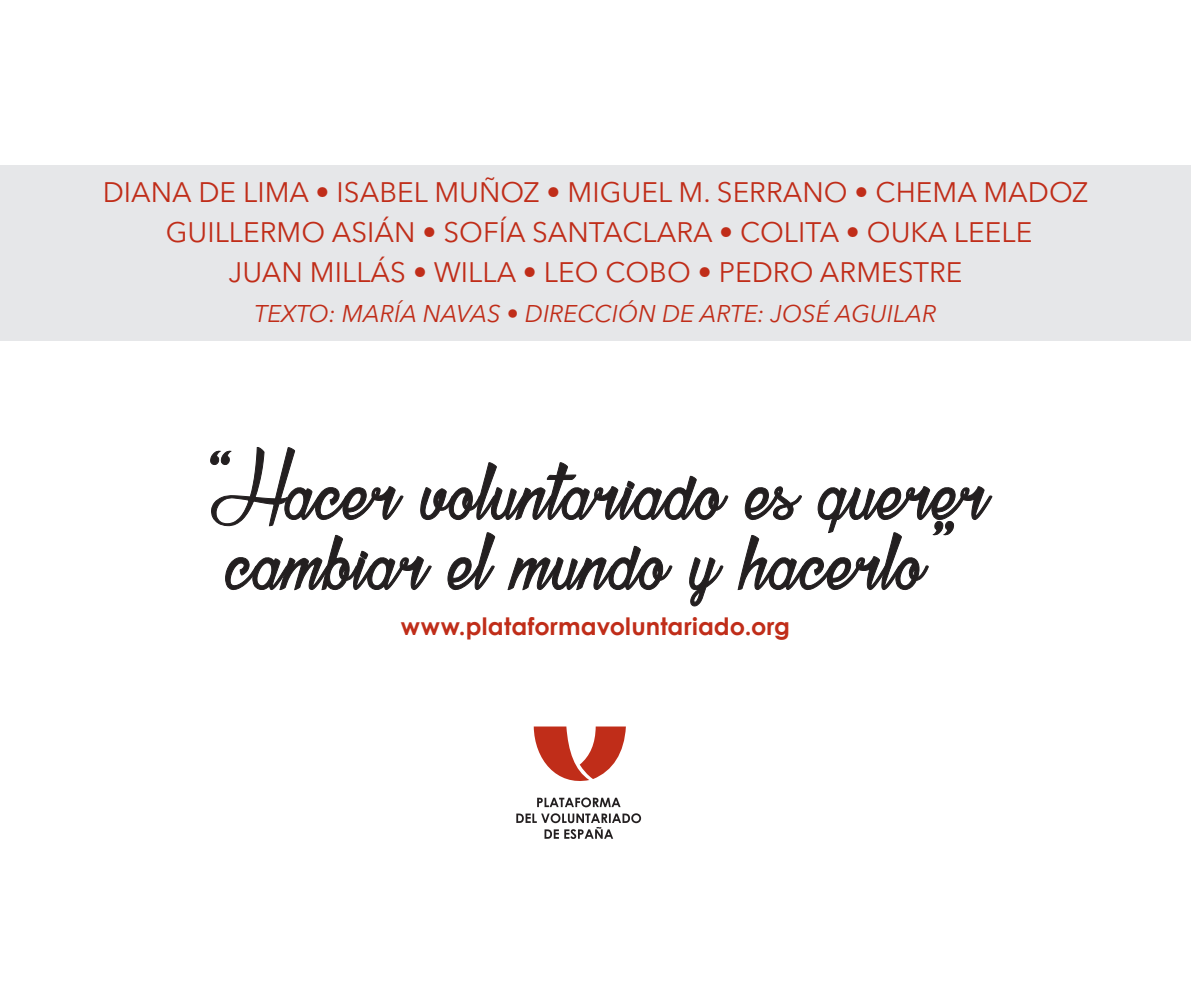
<style>
.page{position:relative;width:1191px;height:981px;background:#fff}
.page>*{position:absolute;margin:0;border:0;box-sizing:border-box;transform-origin:0 0}
.t1{font:100px "Atelier Omega";letter-spacing:.02em;color:#231f20}
.t2{font:28px/40px "Avenir Next LT Pro";color:#c02d19;text-align:center}
.t3{font:italic 24px "Avenir Next LT Pro";color:#c02d19}
.t4{font:700 24px "Century Gothic";letter-spacing:.01em;color:#c02d19}
</style>
<div class="page">
<svg style="left:516px;top:797px;width:125px;height:42px"></svg>
<svg style="left:534px;top:726px;width:92px;height:55px"></svg>
<svg style="left:210px;top:447px;width:194px;height:80px"></svg>
<svg style="left:420px;top:462px;width:309px;height:58px"></svg>
<svg style="left:225px;top:534px;width:207px;height:57px"></svg>
<svg style="left:447px;top:532px;width:49px;height:59px"></svg>
<svg style="left:507px;top:545px;width:166px;height:46px"></svg>
<svg style="left:689px;top:557px;width:34px;height:50px"></svg>
<svg style="left:737px;top:486px;width:255px;height:105px"></svg>
<div style="left:0;top:165px;width:1191px;height:175px;background:#e6e7e9"></div>
<p class="t2" style="left:103px;top:172px;width:987px">DIANA DE LIMA • ISABEL MUÑOZ • MIGUEL M. SERRANO • CHEMA MADOZ<br>GUILLERMO ASIÁN • SOFÍA SANTACLARA • COLITA • OUKA LEELE<br>JUAN MILLÁS • WILLA • LEO COBO • PEDRO ARMESTRE</p>
<p class="t3" style="left:254px;top:299px;width:683px">TEXTO: MARÍA NAVAS • DIRECCIÓN DE ARTE: JOSÉ AGUILAR</p>
<h1 class="t1" style="left:203px;top:439px;width:785px">“Hacer voluntariado es querer</h1>
<h1 class="t1" style="left:229px;top:509px;width:735px">cambiar el mundo y hacerlo”</h1>
<p class="t4" style="left:401px;top:608px;width:391px">www.plataformavoluntariado.org</p>
</div>
